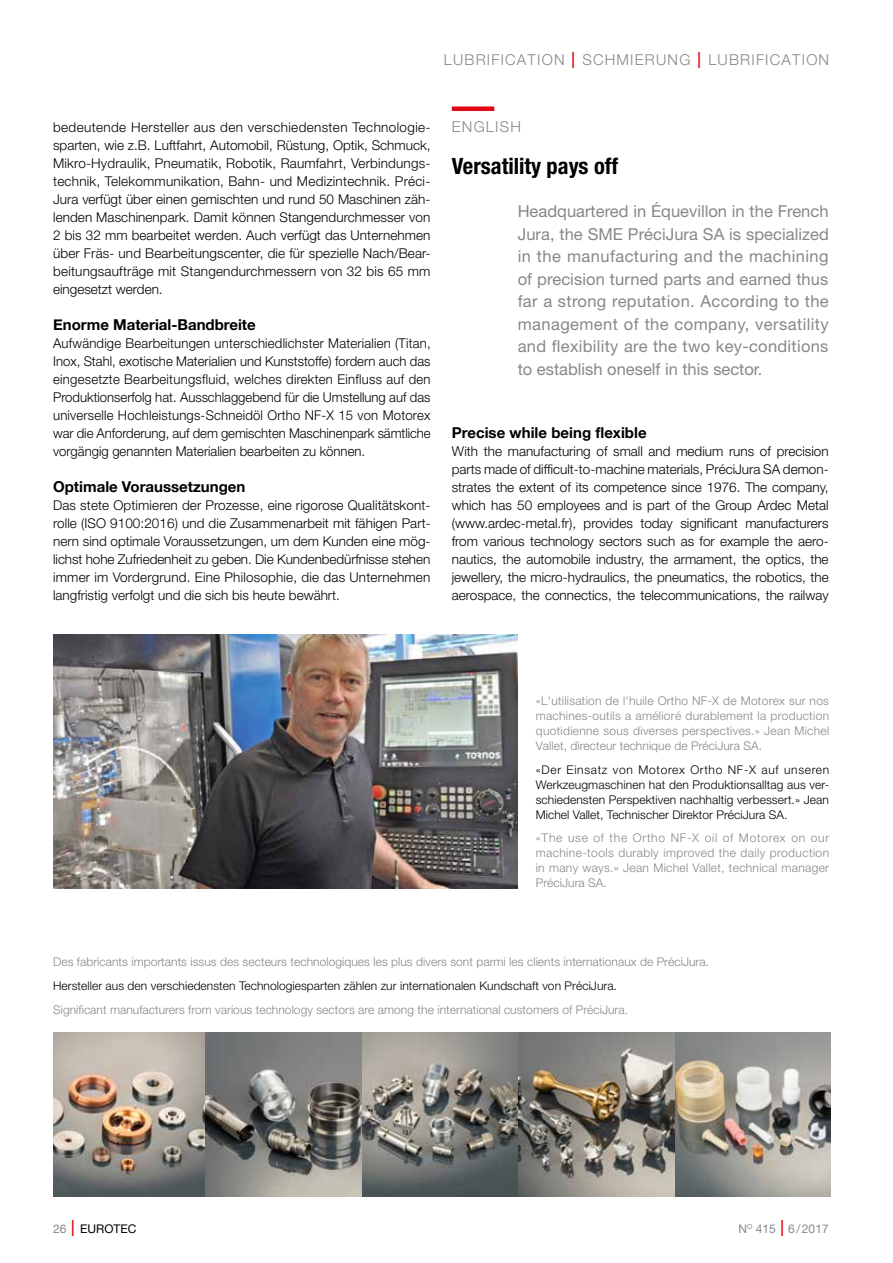
<style>
.page{position:relative;width:893px;height:1263px;background:#fff}
.page>*{position:absolute;margin:0;border:0;box-sizing:border-box;transform-origin:0 0}
.t1{font:700 condensed 22.5px "Helvetica Neue";color:#000}
.t2{font:16.5px/22.5px "Helvetica Neue";color:#878787;text-align:justify}
.t3{font:700 15px "Helvetica Neue";color:#000}
.t4{font:300 15px "Helvetica Neue";letter-spacing:.08em;color:#878787}
.t5{font:300 13.5px/18px "Helvetica Neue";color:#000;text-align:justify}
.t6{font:300 12px/15px "Helvetica Neue";letter-spacing:.005em;color:#878787;text-align:justify}
.t7{font:300 12px/15px "Helvetica Neue";letter-spacing:.005em;color:#000;text-align:justify}
.t8{font:12px "Helvetica Neue";color:#878787}
.t9{font:12px "Helvetica Neue";color:#000}
.s1{font-stretch:condensed;font-size:22.5px;color:#e30613}
.s2{color:#878787}
.s3{font-weight:300;font-stretch:condensed;font-size:22.5px;color:#e30613}
</style>
<div class="page">
<img style="left:53px;top:634px;width:465px;height:255px">
<div style="left:452px;top:106px;width:42px;height:5px;background:#e30613"></div>
<img style="left:53px;top:1032px;width:152px;height:164px">
<img style="left:674px;top:1032px;width:156px;height:164px">
<svg style="left:518px;top:1032px;width:156px;height:164px;background:#858179"></svg>
<svg style="left:361px;top:1032px;width:157px;height:164px;background:#807f7b"></svg>
<svg style="left:205px;top:1032px;width:156px;height:165px;background:#7b7a77"></svg>
<p class="t4" style="left:444px;top:50px;width:387px">LUBRIFICATION <span class="s1">I</span> SCHMIERUNG <span class="s1">I</span> LUBRIFICATION</p>
<p class="t5" style="left:53px;top:118px;width:379px">bedeutende Hersteller aus den verschiedensten Technologie&shy;sparten, wie z.B. Luftfahrt, Automobil, Rüstung, Optik, Schmuck, Mikro-Hydraulik, Pneumatik, Robotik, Raumfahrt, Verbindungs&shy;technik, Telekommunikation, Bahn- und Medizintechnik. Préci-Jura verfügt über einen gemischten und rund 50 Maschinen zäh&shy;lenden Maschinenpark. Damit können Stangendurchmesser von 2 bis 32 mm bearbeitet werden. Auch verfügt das Unternehmen über Fräs- und Bearbeitungscenter, die für spezielle Nach/Bear&shy;beitungsaufträge mit Stangendurchmessern von 32 bis 65 mm eingesetzt werden.</p>
<p class="t3" style="left:53px;top:313px;width:204px">Enorme Material-Bandbreite</p>
<p class="t5" style="left:53px;top:334px;width:379px">Aufwändige Bearbeitungen unterschiedlichster Materialien (Titan, Inox, Stahl, exotische Materialien und Kunststoffe) fordern auch das eingesetzte Bearbeitungsfluid, welches direkten Einfluss auf den Produktionserfolg hat. Ausschlaggebend für die Umstellung auf das universelle Hochleistungs-Schneidöl Ortho NF-X 15 von Motorex war die Anforderung, auf dem gemischten Maschinenpark sämtliche vorgängig genannten Materialien bearbeiten zu können.</p>
<p class="t3" style="left:53px;top:475px;width:194px">Optimale Voraussetzungen</p>
<p class="t5" style="left:53px;top:496px;width:379px">Das stete Optimieren der Prozesse, eine rigorose Qualitätskont&shy;rolle (ISO 9100:2016) und die Zusammenarbeit mit fähigen Part&shy;nern sind optimale Voraussetzungen, um dem Kunden eine mög&shy;lichst hohe Zufriedenheit zu geben. Die Kundenbedürfnisse stehen immer im Vordergrund. Eine Philosophie, die das Unternehmen langfristig verfolgt und die sich bis heute bewährt.</p>
<p class="t4" style="left:452px;top:118px;width:71px">ENGLISH</p>
<h1 class="t1" style="left:452px;top:152px;width:168px">Versatility pays off</h1>
<p class="t2" style="left:518px;top:200px;width:313px">Headquartered in Équevillon in the French Jura, the SME PréciJura SA is specialized in the manufacturing and the machining of precision turned parts and earned thus far a strong reputation. According to the management of the company, versatility and flexibility are the two key-conditions to establish oneself in this sector.</p>
<p class="t3" style="left:452px;top:421px;width:196px">Precise while being flexible</p>
<p class="t5" style="left:452px;top:442px;width:378px">With the manufacturing of small and medium runs of precision parts made of difficult-to-machine materials, PréciJura SA demon&shy;strates the extent of its competence since 1976. The company, which has 50 employees and is part of the Group Ardec Metal (www.ardec-metal.fr), provides today significant manufacturers from various technology sectors such as for example the aero&shy;nautics, the automobile industry, the armament, the optics, the jewellery, the micro-hydraulics, the pneumatics, the robotics, the aerospace, the connectics, the telecommunications, the railway</p>
<p class="t6" style="left:536px;top:693px;width:295px">«L'utilisation de l'huile Ortho NF-X de Motorex sur nos machines-outils a amélioré durablement la production quotidienne sous diverses perspectives.» Jean Michel Vallet, directeur technique de PréciJura SA.</p>
<p class="t7" style="left:536px;top:762px;width:295px">«Der Einsatz von Motorex Ortho NF-X auf unseren Werkzeugmaschinen hat den Produktionsalltag aus ver&shy;schiedensten Perspektiven nachhaltig verbessert.» Jean Michel Vallet, Technischer Direktor PréciJura SA.</p>
<p class="t6" style="left:536px;top:830px;width:295px">«The use of the Ortho NF-X oil of Motorex on our machine-tools durably improved the daily production in many ways.» Jean Michel Vallet, technical manager PréciJura SA.</p>
<p class="t6" style="left:53px;top:954px;width:657px">Des fabricants importants issus des secteurs technologiques les plus divers sont parmi les clients internationaux de PréciJura.</p>
<p class="t7" style="left:53px;top:978px;width:565px">Hersteller aus den verschiedensten Technologiesparten zählen zur internationalen Kundschaft von PréciJura.</p>
<p class="t6" style="left:53px;top:1001px;width:576px">Significant manufacturers from various technology sectors are among the international customers of PréciJura.</p>
<p class="t9" style="left:53px;top:1221px;width:85px"><span class="s2">26</span> <span class="s3">I</span> EUROTEC</p>
<p class="t8" style="left:738px;top:1221px;width:92px">N<sup>O</sup> 415 <span class="s3">I</span> 6/2017</p>
</div>
